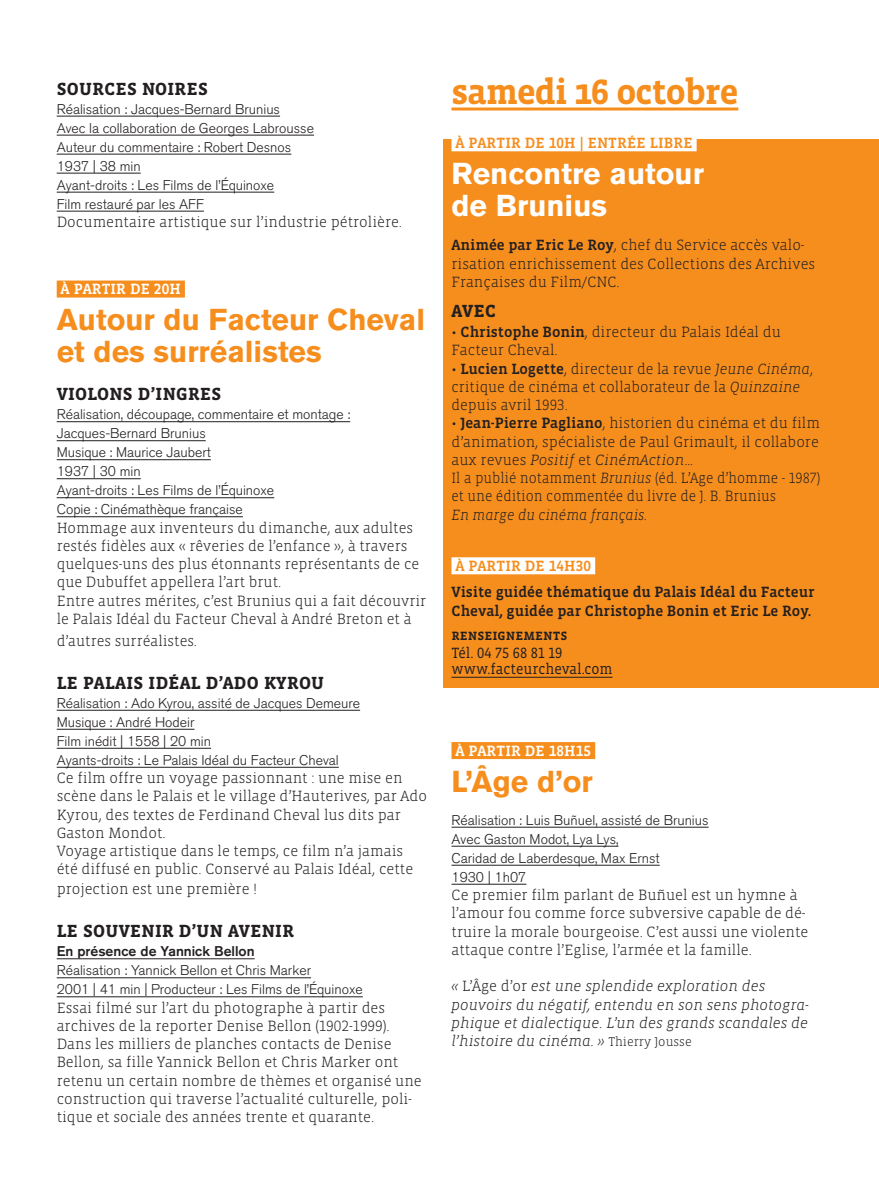
<style>
.page{position:relative;width:879px;height:1191px;background:#fff}
.page>*{position:absolute;margin:0;border:0;box-sizing:border-box;transform-origin:0 0}
.t1{font:700 36px "Vista Slab OT";letter-spacing:-.025em;color:#f68e1e}
.t2{font:700 30px/32px "Akzidenz Grotesk BQ";color:#f68e1e}
.t3{font:700 30px/32px "Akzidenz Grotesk BQ";color:#fff}
.t4{font:700 18px "Vista Slab OT";letter-spacing:.02em;color:#231f20}
.t5{font:300 15.2px/18.2px "Vista Slab OT";color:#231f20}
.t6{font:italic 300 15.2px/18.2px "Vista Slab OT";color:#231f20}
.t7{font:500 15.2px/18.2px "Vista Slab OT";color:#231f20}
.t8{font:500 15.2px "Vista Slab OT";letter-spacing:.01em;color:#f68e1e}
.t9{font:15.2px/16.2px "Vista Slab OT";color:#231f20;scale:.95 1}
.t10{font:500 15.2px "Vista Slab OT";letter-spacing:.01em;color:#fff}
.t11{font:italic 300 15.2px "Vista Slab OT";color:#231f20;scale:.94 1}
.t12{font:500 15.2px "Vista Slab OT";color:#231f20;scale:.95 1}
.t13{font:300 14px/19px "Akzidenz Grotesk BQ";color:#231f20}
.t14{font:500 14px "Akzidenz Grotesk BQ";color:#231f20}
.s1{font-weight:500}
.s2{font-style:italic}
.s3{font-style:normal}
.s4{font-style:normal;font-size:13px}
</style>
<div class="page">
<div style="left:443px;top:140px;width:436px;height:548px;background:#f68e1e"></div>
<hr style="left:57px;top:116px;width:223px;height:1px;background:#231f20">
<hr style="left:57px;top:135px;width:257px;height:1px;background:#231f20">
<hr style="left:57px;top:154px;width:234px;height:1px;background:#231f20">
<hr style="left:57px;top:173px;width:84px;height:1px;background:#231f20">
<hr style="left:57px;top:192px;width:217px;height:1px;background:#231f20">
<hr style="left:57px;top:211px;width:147px;height:1px;background:#231f20">
<div style="left:57px;top:280px;width:128px;height:17px;background:#f68e1e"></div>
<hr style="left:57px;top:421px;width:293px;height:1px;background:#231f20">
<hr style="left:57px;top:440px;width:149px;height:1px;background:#231f20">
<hr style="left:57px;top:459px;width:154px;height:1px;background:#231f20">
<hr style="left:57px;top:478px;width:84px;height:1px;background:#231f20">
<hr style="left:57px;top:497px;width:217px;height:1px;background:#231f20">
<hr style="left:57px;top:516px;width:186px;height:1px;background:#231f20">
<hr style="left:57px;top:710px;width:303px;height:1px;background:#231f20">
<hr style="left:57px;top:729px;width:137px;height:1px;background:#231f20">
<hr style="left:57px;top:748px;width:154px;height:1px;background:#231f20">
<hr style="left:57px;top:767px;width:282px;height:1px;background:#231f20">
<hr style="left:57px;top:958px;width:198px;height:1px;background:#231f20">
<hr style="left:57px;top:977px;width:254px;height:1px;background:#231f20">
<hr style="left:57px;top:996px;width:306px;height:1px;background:#231f20">
<hr style="left:451px;top:107px;width:287px;height:3px;background:#f68e1e">
<div style="left:451px;top:134px;width:245px;height:17px;background:#fff"></div>
<div style="left:451px;top:557px;width:144px;height:17px;background:#fff"></div>
<hr style="left:451px;top:677px;width:161px;height:1px;background:#231f20">
<div style="left:451px;top:742px;width:144px;height:17px;background:#f68e1e"></div>
<hr style="left:451px;top:827px;width:257px;height:1px;background:#231f20">
<hr style="left:451px;top:846px;width:167px;height:1px;background:#231f20">
<hr style="left:451px;top:865px;width:209px;height:1px;background:#231f20">
<hr style="left:451px;top:884px;width:75px;height:1px;background:#231f20">
<p class="t4" style="left:57px;top:79px;width:153px">SOURCES NOIRES</p>
<p class="t13" style="left:57px;top:100px;width:259px">Réalisation : Jacques-Bernard Brunius<br>Avec la collaboration de Georges Labrousse<br>Auteur du commentaire : Robert Desnos<br>1937 | 38 min<br>Ayant-droits : Les Films de l’Équinoxe<br>Film restauré par les AFF</p>
<p class="t5" style="left:57px;top:213px;width:347px">Documentaire artistique sur l’industrie pétrolière.</p>
<p class="t10" style="left:61px;top:281px;width:122px">À PARTIR DE 20H</p>
<h2 class="t2" style="left:57px;top:304px;width:370px">Autour du Facteur Cheval et des surréalistes</h2>
<p class="t4" style="left:57px;top:385px;width:166px">VIOLONS D’INGRES</p>
<p class="t13" style="left:57px;top:405px;width:295px">Réalisation, découpage, commentaire et montage :<br>Jacques-Bernard Brunius<br>Musique : Maurice Jaubert<br>1937 | 30 min<br>Ayant-droits : Les Films de l’Équinoxe<br>Copie : Cinémathèque française</p>
<p class="t5" style="left:57px;top:518px;width:371px">Hommage aux inventeurs du dimanche, aux adultes restés fidèles aux « rêveries de l’enfance », à travers quelques-uns des plus étonnants représentants de ce que Dubuffet appellera l’art brut.<br>Entre autres mérites, c’est Brunius qui a fait découvrir le Palais Idéal du Facteur Cheval à André Breton et à</p>
<p class="t5" style="left:57px;top:632px;width:142px">d’autres surréalistes.</p>
<p class="t4" style="left:57px;top:673px;width:269px">LE PALAIS IDÉAL D’ADO KYROU</p>
<p class="t13" style="left:57px;top:694px;width:305px">Réalisation : Ado Kyrou, assité de Jacques Demeure Musique : André Hodeir<br>Film inédit | 1558 | 20 min<br>Ayants-droits : Le Palais Idéal du Facteur Cheval</p>
<p class="t5" style="left:57px;top:769px;width:372px">Ce film offre un voyage passionnant : une mise en scène dans le Palais et le village d’Hauterives, par Ado Kyrou, des textes de Ferdinand Cheval lus dits par Gaston Mondot.<br>Voyage artistique dans le temps, ce film n’a jamais été diffusé en public. Conservé au Palais Idéal, cette</p>
<p class="t5" style="left:57px;top:880px;width:202px">projection est une première !</p>
<p class="t4" style="left:57px;top:922px;width:239px">LE SOUVENIR D’UN AVENIR</p>
<p class="t14" style="left:57px;top:943px;width:199px">En présence de Yannick Bellon</p>
<p class="t13" style="left:57px;top:961px;width:308px">Réalisation : Yannick Bellon et Chris Marker<br>2001 | 41 min | Producteur : Les Films de l’Équinoxe</p>
<p class="t5" style="left:57px;top:998px;width:366px">Essai filmé sur l’art du photographe à partir des archives de la reporter Denise Bellon (1902-1999).<br>Dans les milliers de planches contacts de Denise Bellon, sa fille Yannick Bellon et Chris Marker ont retenu un certain nombre de thèmes et organisé une construction qui traverse l’actualité culturelle, poli&shy;tique et sociale des années trente et quarante.</p>
<h1 class="t1" style="left:451px;top:73px;width:288px">samedi 16 octobre</h1>
<p class="t8" style="left:455px;top:135px;width:239px">À PARTIR DE 10H | ENTRÉE LIBRE</p>
<h2 class="t3" style="left:451px;top:158px;width:254px">Rencontre autour de Brunius</h2>
<p class="t5" style="left:451px;top:236px;width:365px"><span class="s1">Animée par Eric Le Roy</span>, chef du Service accès valo&shy;risation enrichissement des Collections des Archives<br>Françaises du Film/CNC.</p>
<p class="t4" style="left:451px;top:301px;width:46px">AVEC</p>
<p class="t5" style="left:451px;top:323px;width:331px">• <span class="s1">Christophe Bonin</span>, directeur du Palais Idéal du<br>Facteur Cheval.</p>
<p class="t5" style="left:451px;top:359px;width:363px">• <span class="s1">Lucien Logette</span>, directeur de la revue <span class="s2">Jeune Cinéma</span>, critique de cinéma et collaborateur de la <span class="s2">Quinzaine </span>depuis avril 1993.</p>
<p class="t5" style="left:451px;top:414px;width:370px">• <span class="s1">Jean-Pierre Pagliano</span>, historien du cinéma et du film d’animation, spécialiste de Paul Grimault, il collabore aux revues <span class="s2">Positif</span> et <span class="s2">CinémAction</span>…<br>Il a publié notamment <span class="s2">Brunius</span> (éd. L’Age d’homme - 1987) et une édition commentée du livre de J. B. Brunius</p>
<p class="t11" style="left:451px;top:506px;width:210px">En marge du cinéma français.</p>
<p class="t8" style="left:455px;top:558px;width:137px">À PARTIR DE 14H30</p>
<p class="t7" style="left:451px;top:583px;width:365px">Visite guidée thématique du Palais Idéal du Facteur<br>Cheval, guidée par Christophe Bonin et Eric Le Roy.</p>
<p class="t12" style="left:451px;top:627px;width:123px">renseignements</p>
<p class="t9" style="left:451px;top:645px;width:171px">Tél. 04 75 68 81 19 www.facteurcheval.com</p>
<p class="t10" style="left:455px;top:743px;width:137px">À PARTIR DE 18H15</p>
<h2 class="t2" style="left:451px;top:765px;width:143px">L’Âge d’or</h2>
<p class="t13" style="left:451px;top:810px;width:259px">Réalisation : Luis Buñuel, assisté de Brunius<br>Avec Gaston Modot, Lya Lys,<br>Caridad de Laberdesque, Max Ernst<br>1930 | 1h07</p>
<p class="t5" style="left:451px;top:886px;width:358px">Ce premier film parlant de Buñuel est un hymne à l’amour fou comme force subversive capable de dé&shy;truire la morale bourgeoise. C’est aussi une violente attaque contre l’Eglise, l’armée et la famille.</p>
<p class="t6" style="left:451px;top:977px;width:359px">« <span class="s3">L’Âge d’or</span> est une splendide exploration des pouvoirs du négatif, entendu en son sens photogra&shy;phique et dialectique. L’un des grands scandales de l’histoire du cinéma. » <span class="s4">Thierry Jousse</span></p>
</div>
